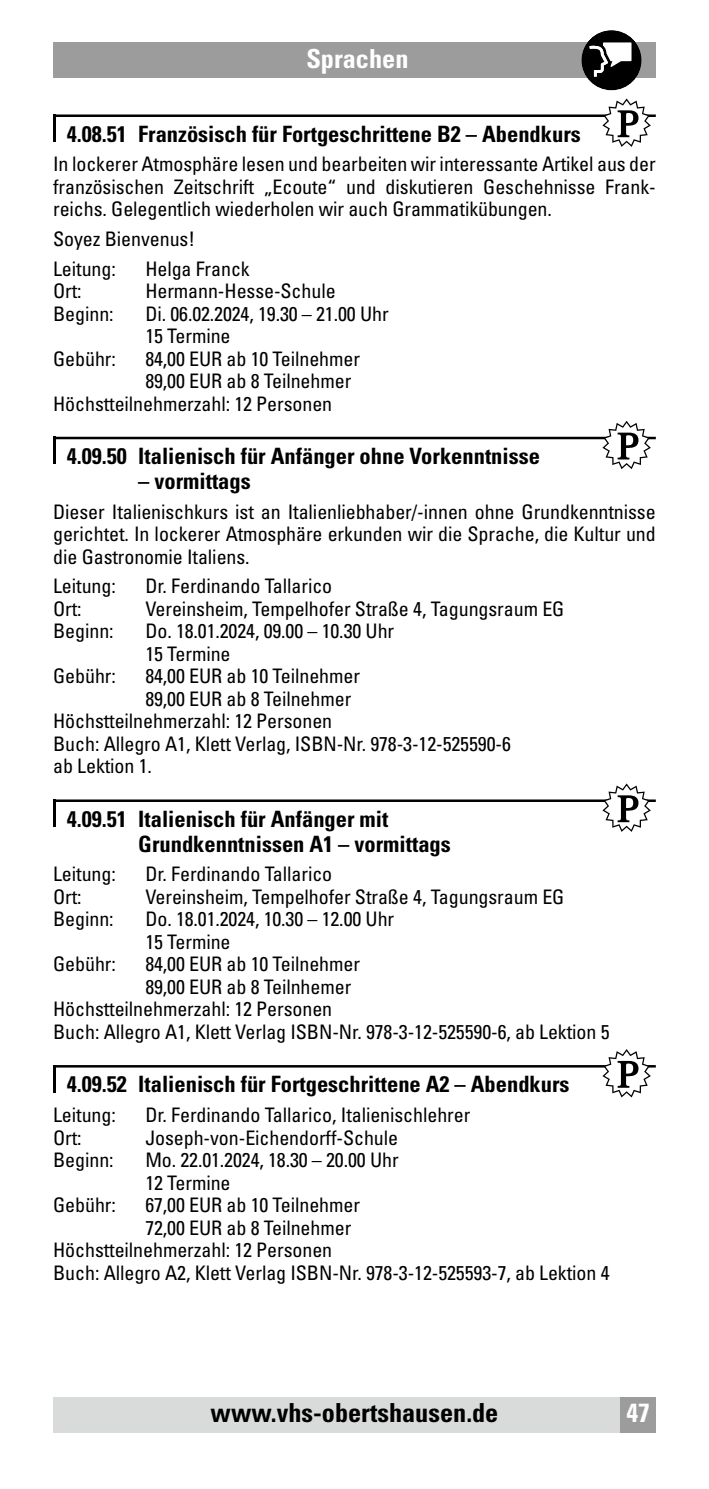
<style>
.page{position:relative;width:709px;height:1489px;background:#fff}
.page>*{position:absolute;margin:0;border:0;box-sizing:border-box;transform-origin:0 0}
.t1{font:700 condensed 26.25px "Univers LT Std";color:#000}
.t2{font:700 condensed 26.25px "Univers LT Std";color:#fff}
.t3{font:700 condensed 22.5px/25px "Univers LT Std";color:#000}
.t4{font:condensed 20px/22.5px "Univers LT Std";letter-spacing:-.005em;color:#000}
</style>
<div class="page">
<div style="left:53px;top:1396px;width:603px;height:35px;background:#d9dada"></div>
<div style="left:620px;top:1396px;width:36px;height:35px;background:#9c9c9d"></div>
<div style="left:53px;top:43px;width:603px;height:35px;background:#9c9c9d"></div>
<hr style="left:53px;top:114px;width:603px;height:3px;background:#000">
<hr style="left:53px;top:437px;width:603px;height:2px;background:#000">
<hr style="left:53px;top:799px;width:603px;height:3px;background:#000">
<hr style="left:53px;top:1064px;width:603px;height:3px;background:#000">
<hr style="left:53px;top:114px;width:3px;height:28px;background:#000">
<svg style="left:602px;top:98px;width:49px;height:49px"></svg>
<hr style="left:53px;top:437px;width:3px;height:27px;background:#000">
<svg style="left:602px;top:421px;width:49px;height:48px"></svg>
<hr style="left:53px;top:799px;width:3px;height:27px;background:#000">
<svg style="left:602px;top:783px;width:49px;height:48px"></svg>
<hr style="left:53px;top:1064px;width:3px;height:28px;background:#000">
<svg style="left:602px;top:1049px;width:49px;height:48px"></svg>
<div style="left:581px;top:30px;width:60px;height:60px;background:#000;border-radius:50%"></div>
<svg style="left:589px;top:42px;width:42px;height:35px"></svg>
<h1 class="t2" style="left:306px;top:43px;width:104px">Sprachen</h1>
<h1 class="t2" style="left:327px;top:43px;width:57px">Head</h1>
<p class="t3" style="left:67px;top:121px;width:515px">4.08.51 Französisch für Fortgeschrittene B2 – Abendkurs</p>
<p class="t4" style="left:53px;top:153px;width:604px;text-align:justify">In lockerer Atmosphäre lesen und bearbeiten wir interessante Artikel aus der französischen Zeitschrift „Ecoute“ und diskutieren Geschehnisse Frank&shy;reichs. Gelegentlich wiederholen wir auch Grammatikübungen.</p>
<p class="t4" style="left:53px;top:224px;width:143px;line-height:29.5px">Soyez Bienvenus!<br>Leitung:</p>
<p class="t4" style="left:145px;top:257px;width:106px">Helga Franck</p>
<p class="t4" style="left:53px;top:279px;width:30px">Ort:</p>
<p class="t4" style="left:145px;top:279px;width:192px">Hermann-Hesse-Schule</p>
<p class="t4" style="left:53px;top:302px;width:62px">Beginn:</p>
<p class="t4" style="left:145px;top:302px;width:245px">Di. 06.02.2024, 19.30 – 21.00 Uhr<br>15 Termine</p>
<p class="t4" style="left:53px;top:347px;width:64px">Gebühr:</p>
<p class="t4" style="left:145px;top:347px;width:216px">84,00 EUR ab 10 Teilnehmer</p>
<p class="t4" style="left:145px;top:369px;width:207px">89,00 EUR ab 8 Teilnehmer</p>
<p class="t4" style="left:53px;top:392px;width:280px">Höchstteilnehmerzahl: 12 Personen</p>
<p class="t3" style="left:67px;top:443px;width:474px">4.09.50 Italienisch für Anfänger ohne Vorkenntnisse</p>
<p class="t3" style="left:138px;top:468px;width:114px">– vormittags</p>
<p class="t4" style="left:53px;top:500px;width:604px;text-align:justify">Dieser Italienischkurs ist an Italienliebhaber/-innen ohne Grundkenntnisse gerichtet. In lockerer Atmosphäre erkunden wir die Sprache, die Kultur und die Gastronomie Italiens.</p>
<p class="t4" style="left:53px;top:574px;width:64px">Leitung:</p>
<p class="t4" style="left:145px;top:574px;width:188px">Dr. Ferdinando Tallarico</p>
<p class="t4" style="left:53px;top:597px;width:30px">Ort:</p>
<p class="t4" style="left:145px;top:597px;width:420px">Vereinsheim, Tempelhofer Straße 4, Tagungsraum EG</p>
<p class="t4" style="left:53px;top:619px;width:62px">Beginn:</p>
<p class="t4" style="left:145px;top:619px;width:250px">Do. 18.01.2024, 09.00 – 10.30 Uhr<br>15 Termine</p>
<p class="t4" style="left:53px;top:664px;width:64px">Gebühr:</p>
<p class="t4" style="left:145px;top:664px;width:216px">84,00 EUR ab 10 Teilnehmer</p>
<p class="t4" style="left:145px;top:687px;width:207px">89,00 EUR ab 8 Teilnehmer</p>
<p class="t4" style="left:53px;top:709px;width:280px">Höchstteilnehmerzahl: 12 Personen</p>
<p class="t4" style="left:53px;top:732px;width:459px">Buch: Allegro A1, Klett Verlag, ISBN-Nr. 978-3-12-525590-6</p>
<p class="t4" style="left:53px;top:754px;width:100px">ab Lektion 1.</p>
<p class="t3" style="left:138px;top:806px;width:314px;text-indent:-71px">4.09.51 Italienisch für Anfänger mit<br>Grundkenntnissen A1 – vormittags</p>
<p class="t4" style="left:53px;top:862px;width:64px">Leitung:</p>
<p class="t4" style="left:145px;top:862px;width:188px">Dr. Ferdinando Tallarico</p>
<p class="t4" style="left:53px;top:885px;width:30px">Ort:</p>
<p class="t4" style="left:145px;top:885px;width:420px">Vereinsheim, Tempelhofer Straße 4, Tagungsraum EG</p>
<p class="t4" style="left:53px;top:907px;width:62px">Beginn:</p>
<p class="t4" style="left:145px;top:907px;width:250px">Do. 18.01.2024, 10.30 – 12.00 Uhr<br>15 Termine</p>
<p class="t4" style="left:53px;top:952px;width:64px">Gebühr:</p>
<p class="t4" style="left:145px;top:952px;width:216px">84,00 EUR ab 10 Teilnehmer</p>
<p class="t4" style="left:145px;top:975px;width:207px">89,00 EUR ab 8 Teilnhemer</p>
<p class="t4" style="left:53px;top:997px;width:280px">Höchstteilnehmerzahl: 12 Personen</p>
<p class="t4" style="left:53px;top:1020px;width:558px">Buch: Allegro A1, Klett Verlag ISBN-Nr. 978-3-12-525590-6, ab Lektion 5</p>
<p class="t3" style="left:67px;top:1071px;width:504px">4.09.52 Italienisch für Fortgeschrittene A2 – Abendkurs</p>
<p class="t4" style="left:53px;top:1103px;width:64px">Leitung:</p>
<p class="t4" style="left:145px;top:1103px;width:326px">Dr. Ferdinando Tallarico, Italienischlehrer</p>
<p class="t4" style="left:53px;top:1125px;width:30px">Ort:</p>
<p class="t4" style="left:145px;top:1125px;width:254px">Joseph-von-Eichendorff-Schule</p>
<p class="t4" style="left:53px;top:1148px;width:62px">Beginn:</p>
<p class="t4" style="left:145px;top:1148px;width:255px">Mo. 22.01.2024, 18.30 – 20.00 Uhr<br>12 Termine</p>
<p class="t4" style="left:53px;top:1193px;width:64px">Gebühr:</p>
<p class="t4" style="left:145px;top:1193px;width:216px">67,00 EUR ab 10 Teilnehmer</p>
<p class="t4" style="left:145px;top:1215px;width:207px">72,00 EUR ab 8 Teilnehmer</p>
<p class="t4" style="left:53px;top:1238px;width:280px">Höchstteilnehmerzahl: 12 Personen</p>
<p class="t4" style="left:53px;top:1260px;width:558px">Buch: Allegro A2, Klett Verlag ISBN-Nr. 978-3-12-525593-7, ab Lektion 4</p>
<h1 class="t1" style="left:210px;top:1396px;width:289px">www.vhs-obertshausen.de</h1>
<h1 class="t2" style="left:626px;top:1396px;width:25px">47</h1>
</div>
